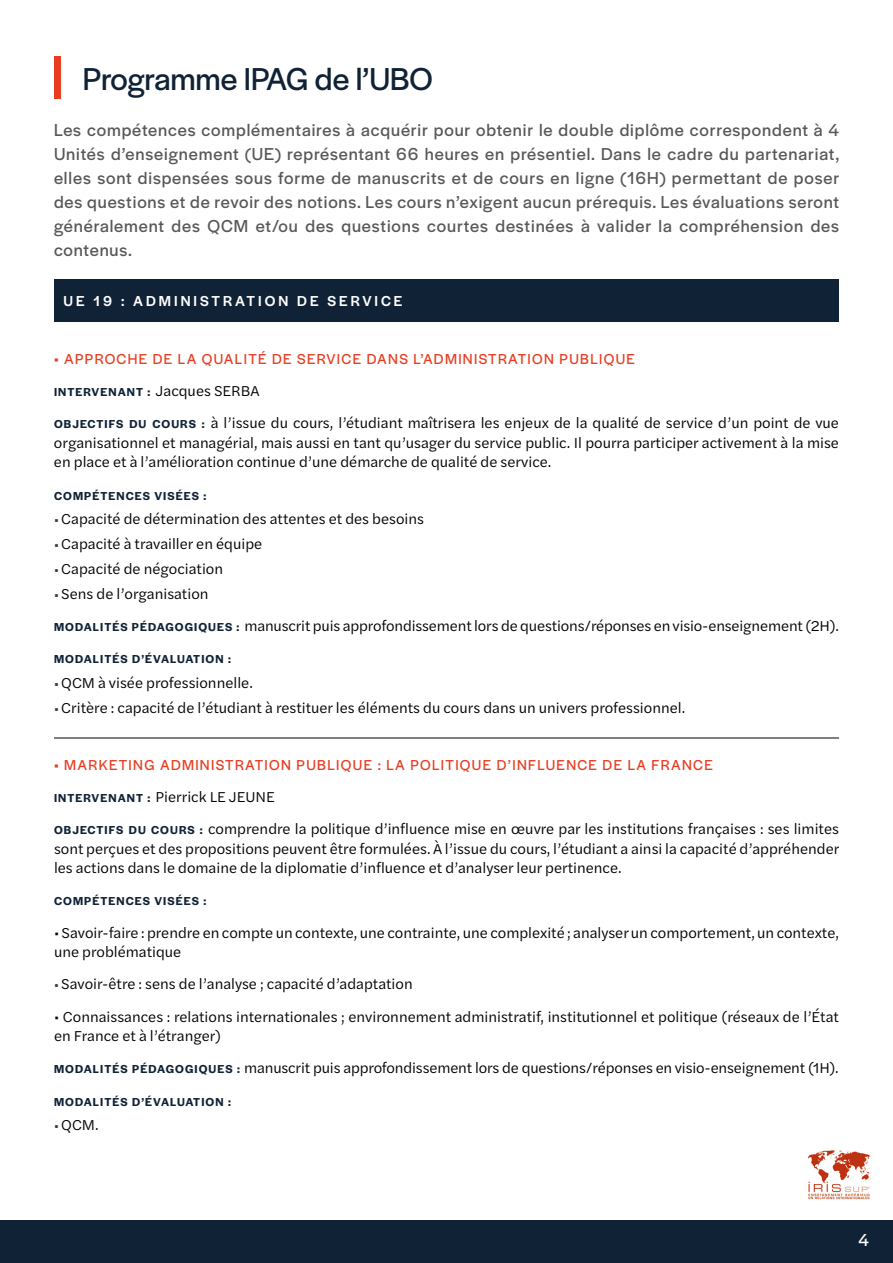
<style>
.page{position:relative;width:893px;height:1263px;background:#fff}
.page>*{position:absolute;margin:0;border:0;box-sizing:border-box;transform-origin:0 0}
.t1{font:33px "Halyard Display";letter-spacing:-.005em;color:#102235}
.t2{font:18px/24px "Halyard Display";letter-spacing:.05em;color:#585856;text-align:justify}
.t3{font:18px "Halyard Display";color:#fff}
.t4{font:15px/19.5px "Halyard Text";color:#000}
.t5{font:15px "Halyard Display";letter-spacing:.09em;color:#e73e22}
.t6{font:500 15px "Halyard Display";letter-spacing:.2em;color:#fff}
.t7{font:600 12px "Halyard Display";letter-spacing:.09em;color:#102235}
.s1{font-family:"Halyard Text";font-weight:400;font-size:15px;color:#000}
.s2{font-family:"Halyard Display";font-weight:600;font-size:12px;color:#102235}
.s3{font-weight:500;font-size:12.75px;color:#3c3c3b}
</style>
<div class="page">
<div style="left:54px;top:280px;width:785px;height:42px;background:#102235"></div>
<div style="left:0;top:1221px;width:893px;height:42px;background:#102235"></div>
<img style="left:807px;top:1150px;width:64px;height:50px">
<hr style="left:54px;top:738px;width:785px;height:1px;background:#000">
<div style="left:54px;top:56px;width:6px;height:43px;background:#e73e20"></div>
<h1 class="t1" style="left:83px;top:55px;width:352px">Programme IPAG de l’UBO</h1>
<p class="t2" style="left:54px;top:117px;width:787px">Les compétences complémentaires à acquérir pour obtenir le double diplôme correspondent à 4<br>Unités d’enseignement (UE) représentant 66 heures en présentiel. Dans le cadre du partenariat, elles sont dispensées sous forme de manuscrits et de cours en ligne (16H) permettant de poser des questions et de revoir des notions. Les cours n’exigent aucun prérequis. Les évaluations seront généralement des QCM et/ou des questions courtes destinées à valider la compréhension des contenus.</p>
<p class="t6" style="left:64px;top:290px;width:340px">UE 19 : ADMINISTRATION DE SERVICE</p>
<p class="t5" style="left:54px;top:348px;width:583px">• APPROCHE DE LA QUALITÉ DE SERVICE DANS L’ADMINISTRATION PUBLIQUE</p>
<p class="t7" style="left:54px;top:383px;width:207px">INTERVENANT : <span class="s1">Jacques SERBA</span></p>
<p class="t4" style="left:54px;top:413px;width:786px;text-align:justify"><span class="s2">OBJECTIFS DU COURS :</span> à l’issue du cours, l’étudiant maîtrisera les enjeux de la qualité de service d’un point de vue organisationnel et managérial, mais aussi en tant qu’usager du service public. Il pourra participer activement à la mise en place et à l’amélioration continue d’une démarche de qualité de service.</p>
<p class="t7" style="left:54px;top:487px;width:154px">COMPÉTENCES VISÉES :</p>
<p class="t4" style="left:54px;top:509px;width:372px"><span class="s3">•</span> Capacité de détermination des attentes et des besoins</p>
<p class="t4" style="left:54px;top:533px;width:210px"><span class="s3">•</span> Capacité à travailler en équipe</p>
<p class="t4" style="left:54px;top:558px;width:171px"><span class="s3">•</span> Capacité de négociation</p>
<p class="t4" style="left:54px;top:577px;width:786px;line-height:32.2px"><span class="s3">•</span> Sens de l’organisation<br><span class="s2">MODALITÉS PÉDAGOGIQUES :</span> manuscrit puis approfondissement lors de questions/réponses en visio-enseignement (2H).</p>
<p class="t7" style="left:54px;top:650px;width:179px">MODALITÉS D’ÉVALUATION :</p>
<p class="t4" style="left:54px;top:672px;width:200px"><span class="s3">•</span> QCM à visée professionnelle.</p>
<p class="t4" style="left:54px;top:697px;width:633px"><span class="s3">•</span> Critère : capacité de l’étudiant à restituer les éléments du cours dans un univers professionnel.</p>
<p class="t5" style="left:54px;top:754px;width:660px">• MARKETING ADMINISTRATION PUBLIQUE : LA POLITIQUE D’INFLUENCE DE LA FRANCE</p>
<p class="t4" style="left:54px;top:780px;width:786px;line-height:32.2px"><span class="s2">INTERVENANT :</span> Pierrick LE JEUNE<br><span class="s2">OBJECTIFS DU COURS :</span> comprendre la politique d’influence mise en œuvre par les institutions françaises : ses limites</p>
<p class="t4" style="left:54px;top:838px;width:787px">sont perçues et des propositions peuvent être formulées. À l’issue du cours, l’étudiant a ainsi la capacité d’appréhender les actions dans le domaine de la diplomatie d’influence et d’analyser leur pertinence.</p>
<p class="t7" style="left:54px;top:893px;width:154px">COMPÉTENCES VISÉES :</p>
<p class="t4" style="left:54px;top:922px;width:786px">• Savoir-faire : prendre en compte un contexte, une contrainte, une complexité ; analyser un comportement, un contexte, une problématique</p>
<p class="t4" style="left:54px;top:974px;width:360px"><span class="s3">•</span> Savoir-être : sens de l’analyse ; capacité d’adaptation</p>
<p class="t4" style="left:54px;top:1006px;width:786px">• Connaissances : relations internationales ; environnement administratif, institutionnel et politique (réseaux de l’État en France et à l’étranger)</p>
<p class="t4" style="left:54px;top:1058px;width:786px"><span class="s2">MODALITÉS PÉDAGOGIQUES :</span> manuscrit puis approfondissement lors de questions/réponses en visio-enseignement (1H).</p>
<p class="t7" style="left:54px;top:1093px;width:179px">MODALITÉS D’ÉVALUATION :</p>
<p class="t4" style="left:54px;top:1115px;width:46px"><span class="s3">•</span> QCM.</p>
<p class="t3" style="left:859px;top:1227px;width:12px">4</p>
</div>
